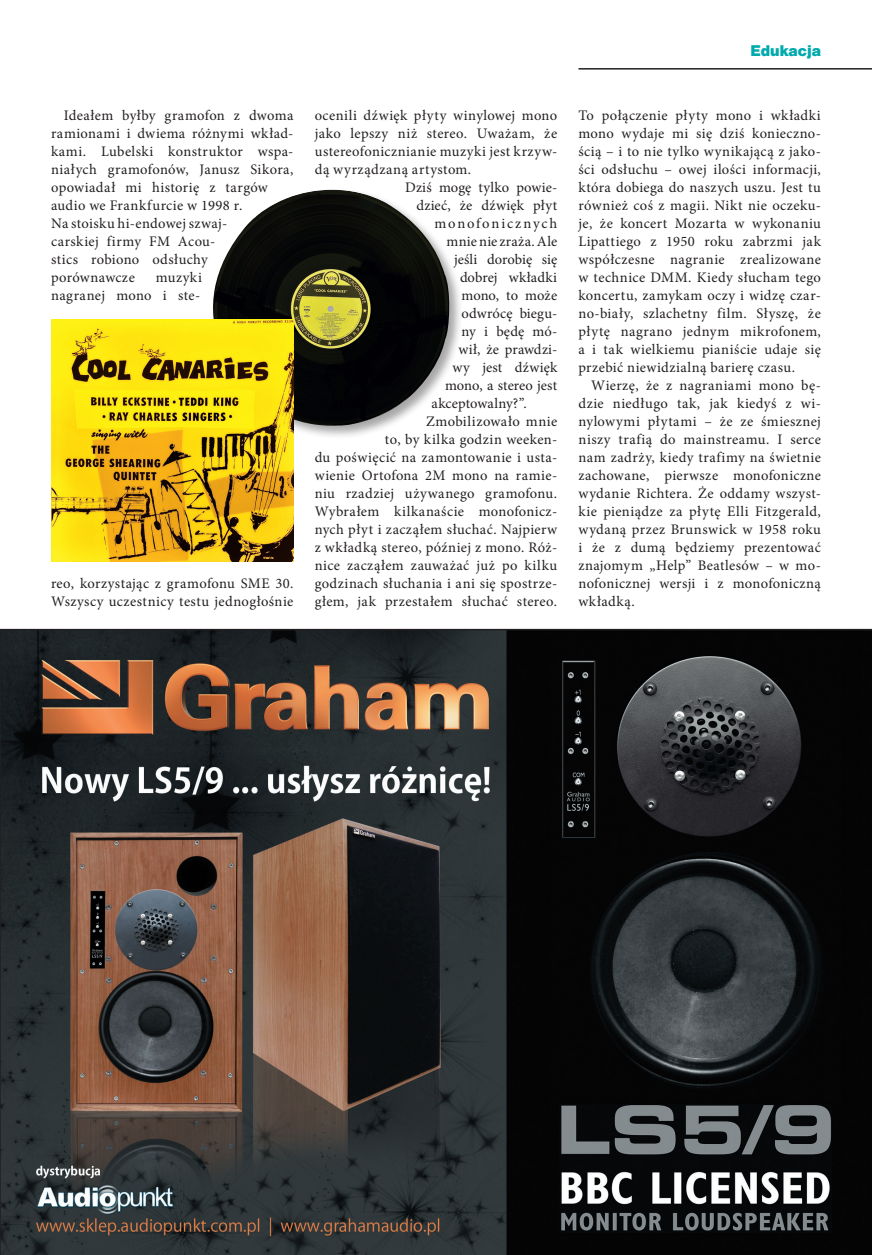
<style>
.page{position:relative;width:872px;height:1255px;background:#fff}
.page>*{position:absolute;margin:0;border:0;box-sizing:border-box;transform-origin:0 0}
.tekst{font:14.55px/18px "Minion Pro";letter-spacing:.025em;color:#231f20;text-align:justify}
.tekst-2{font:14.55px "Minion Pro";color:#231f20}
.tekst-3{font:14.55px "Minion Pro";letter-spacing:.12em;color:#231f20}
.tekst-4{font:14.55px "Minion Pro";letter-spacing:.005em;color:#231f20}
.tekst-5{font:14.55px "Minion Pro";letter-spacing:-.005em;color:#231f20}
.t1{font:13.8px "Swis 721 Blk 2 EU";color:#00aaad}
</style>
<div class="page">
<hr style="left:578px;top:68px;width:294px;height:2px;background:#231f20">
<div style="left:210px;top:187px;width:253px;height:252px;background:#231f20;opacity:.4"></div>
<img style="left:210px;top:190px;width:241px;height:236px">
<svg style="left:0;top:629px;width:872px;height:625px;background:#37322f"></svg>
<img style="left:51px;top:319px;width:242px;height:242px">
<p class="tekst" style="left:51px;top:106px;width:244px;text-align:left;text-indent:13px">Ideałem byłby gramofon z dwoma ramionami i dwiema różnymi wkład&shy;kami. Lubelski konstruktor wspa&shy;niałych gramofonów, Janusz Sikora, opowiadał mi historię z targów audio we Frankfurcie w 1998 r.<br>Na stoisku hi-endowej szwaj-<br>carskiej firmy FM Acou-<br>stics robiono odsłuchy porównawcze</p>
<p class="tekst" style="left:51px;top:268px;width:152px;text-align:right">muzyki<br>nagranej mono i ste-</p>
<p class="tekst" style="left:51px;top:574px;width:244px">reo, korzystając z gramofonu SME 30.<br>Wszyscy uczestnicy testu jednogłośnie</p>
<p class="tekst" style="left:315px;top:106px;width:244px">ocenili dźwięk płyty winylowej mono jako lepszy niż stereo. Uważam, że ustereofonicznianie muzyki jest krzyw&shy;dą wyrządzaną artystom.</p>
<p class="tekst" style="left:405px;top:178px;width:153px">Dziś mogę tylko powie-</p>
<p class="tekst" style="left:416px;top:196px;width:142px">dzieć, że dźwięk płyt</p>
<p class="tekst-3" style="left:434px;top:214px;width:124px">monofonicznych</p>
<p class="tekst" style="left:446px;top:232px;width:112px">mnie nie zraża. Ale</p>
<p class="tekst-2" style="left:454px;top:250px;width:105px">jeśli dorobię się</p>
<p class="tekst-4" style="left:460px;top:268px;width:99px">dobrej wkładki</p>
<p class="tekst-5" style="left:461px;top:286px;width:97px">mono, to może</p>
<p class="tekst" style="left:461px;top:304px;width:97px">odwrócę biegu-</p>
<p class="tekst" style="left:461px;top:322px;width:97px">ny i będę mó-</p>
<p class="tekst" style="left:458px;top:340px;width:100px">wił, że prawdzi-</p>
<p class="tekst" style="left:452px;top:358px;width:106px">wy jest dźwięk</p>
<p class="tekst-2" style="left:445px;top:376px;width:114px">mono, a stereo jest</p>
<p class="tekst" style="left:431px;top:394px;width:97px">akceptowalny?”.</p>
<p class="tekst" style="left:315px;top:412px;width:244px;text-align:right">Zmobilizowało mnie<br>to, by kilka godzin weeken-<br>du poświęcić na zamontowanie i usta&shy;wienie Ortofona 2M mono na ramie&shy;niu rzadziej używanego gramofonu.<br>Wybrałem kilkanaście monofonicz&shy;nych płyt i zacząłem słuchać. Najpierw z wkładką stereo, później z mono. Róż&shy;nice zacząłem zauważać już po kilku godzinach słuchania i ani się spostrze&shy;głem, jak przestałem słuchać stereo.</p>
<p class="t1" style="left:750px;top:41px;width:72px">Edukacja</p>
<p class="tekst" style="left:578px;top:106px;width:244px">To połączenie płyty mono i wkładki mono wydaje mi się dziś konieczno&shy;ścią – i to nie tylko wynikającą z jako&shy;ści odsłuchu – owej ilości informacji, która dobiega do naszych uszu. Jest tu również coś z magii. Nikt nie oczeku&shy;je, że koncert Mozarta w wykonaniu Lipattiego z 1950 roku zabrzmi jak współczesne nagranie zrealizowane w technice DMM. Kiedy słucham tego koncertu, zamykam oczy i widzę czar&shy;no-biały, szlachetny film. Słyszę, że płytę nagrano jednym mikrofonem, a i tak wielkiemu pianiście udaje się przebić niewidzialną barierę czasu.</p>
<p class="tekst" style="left:578px;top:376px;width:244px;text-indent:13px">Wierzę, że z nagraniami mono bę&shy;dzie niedługo tak, jak kiedyś z wi&shy;nylowymi płytami – że ze śmiesznej niszy trafią do mainstreamu. I serce nam zadrży, kiedy trafimy na świetnie zachowane, pierwsze monofoniczne wydanie Richtera. Że oddamy wszyst&shy;kie pieniądze za płytę Elli Fitzgerald, wydaną przez Brunswick w 1958 roku i że z dumą będziemy prezentować znajomym „Help” Beatlesów – w mo&shy;nofonicznej wersji i z monofoniczną wkładką.</p>
</div>
